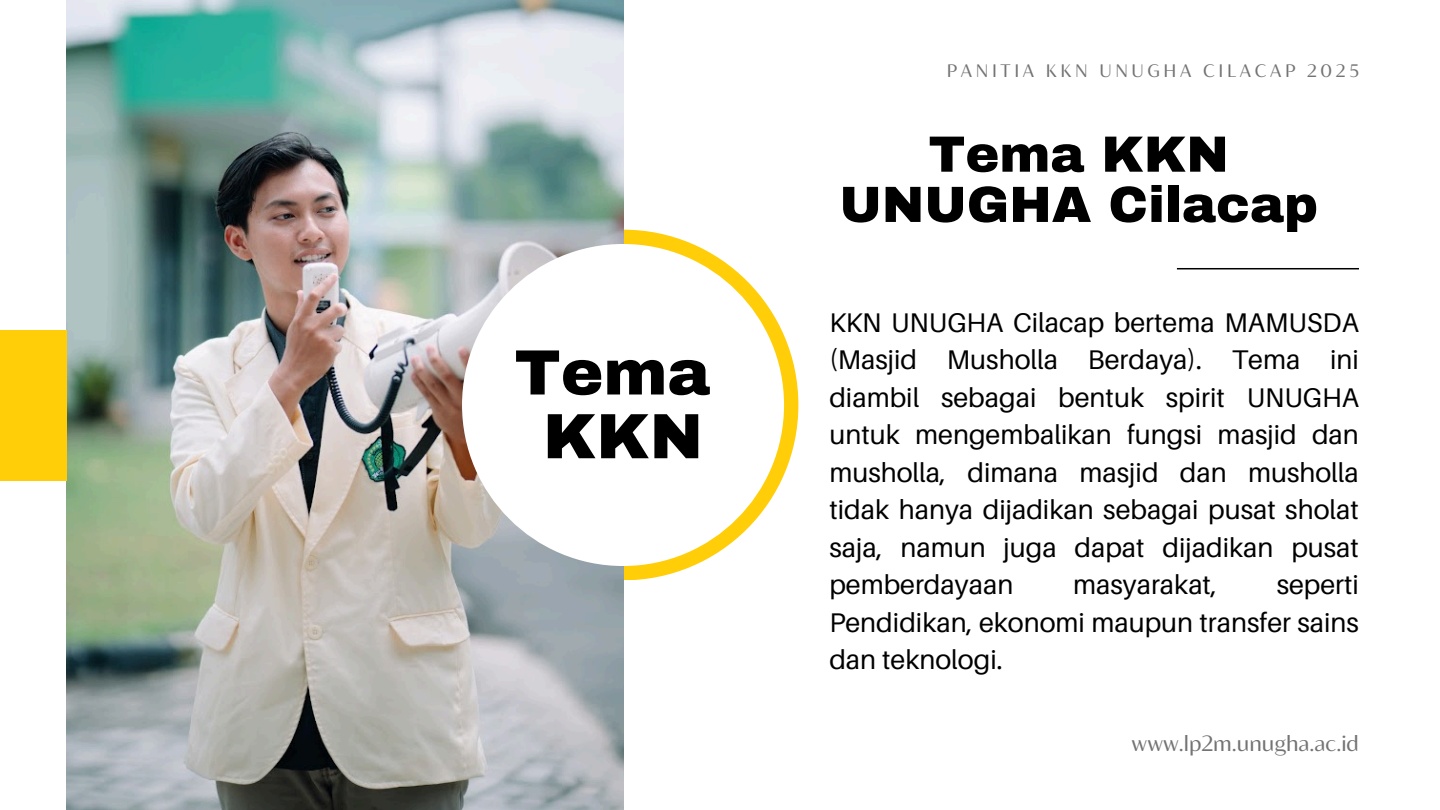
<style>
.page{position:relative;width:1440px;height:810px;background:#fff}
.page>*{position:absolute;margin:0;border:0;box-sizing:border-box;transform-origin:0 0}
.t1{font:900 64px/63.8px "Archivo";color:#000;text-align:center}
.t2{font:900 51px/50.2px "Archivo";color:#000;text-align:center}
.t3{font:27px/37.5px "Aileron";color:#000;text-align:justify}
.t4{font:22px "Blacker Sans Text";color:#737373}
.t5{font:18px "Blacker Sans Text";letter-spacing:.2em;color:#737373}
</style>
<div class="page">
<div style="left:448px;top:230px;width:350px;height:350px;background:#ffce08;border-radius:50%"></div>
<img style="left:67px;top:0;width:556px;height:810px">
<div style="left:462px;top:244px;width:322px;height:322px;background:#fff;border-radius:50%"></div>
<hr style="left:1177px;top:268px;width:182px;height:1px;background:#000">
<div style="left:0;top:330px;width:67px;height:150px;background:#ffce08"></div>
<h2 class="t1" style="left:515px;top:341px;width:197px">Tema<br>KKN</h2>
<p class="t5" style="left:947px;top:59px;width:414px">PANITIA KKN UNUGHA CILACAP 2025</p>
<p class="t2" style="left:839px;top:130px;width:480px">Tema KKN<br>UNUGHA Cilacap</p>
<h1 class="t3" style="left:829px;top:303px;width:531px">KKN UNUGHA Cilacap bertema MAMUSDA (Masjid Musholla Berdaya). Tema ini diambil sebagai bentuk spirit UNUGHA untuk mengembalikan fungsi masjid dan musholla, dimana masjid dan musholla tidak hanya dijadikan sebagai pusat sholat saja, namun juga dapat dijadikan pusat pemberdayaan</h1>
<h1 class="t3" style="left:1073px;top:566px;width:146px">masyarakat,</h1>
<h1 class="t3" style="left:829px;top:566px;width:531px;text-indent:447px">seperti Pendidikan, ekonomi maupun transfer sains dan teknologi.</h1>
<p class="t4" style="left:1132px;top:729px;width:229px">www.lp2m.unugha.ac.id</p>
</div>
